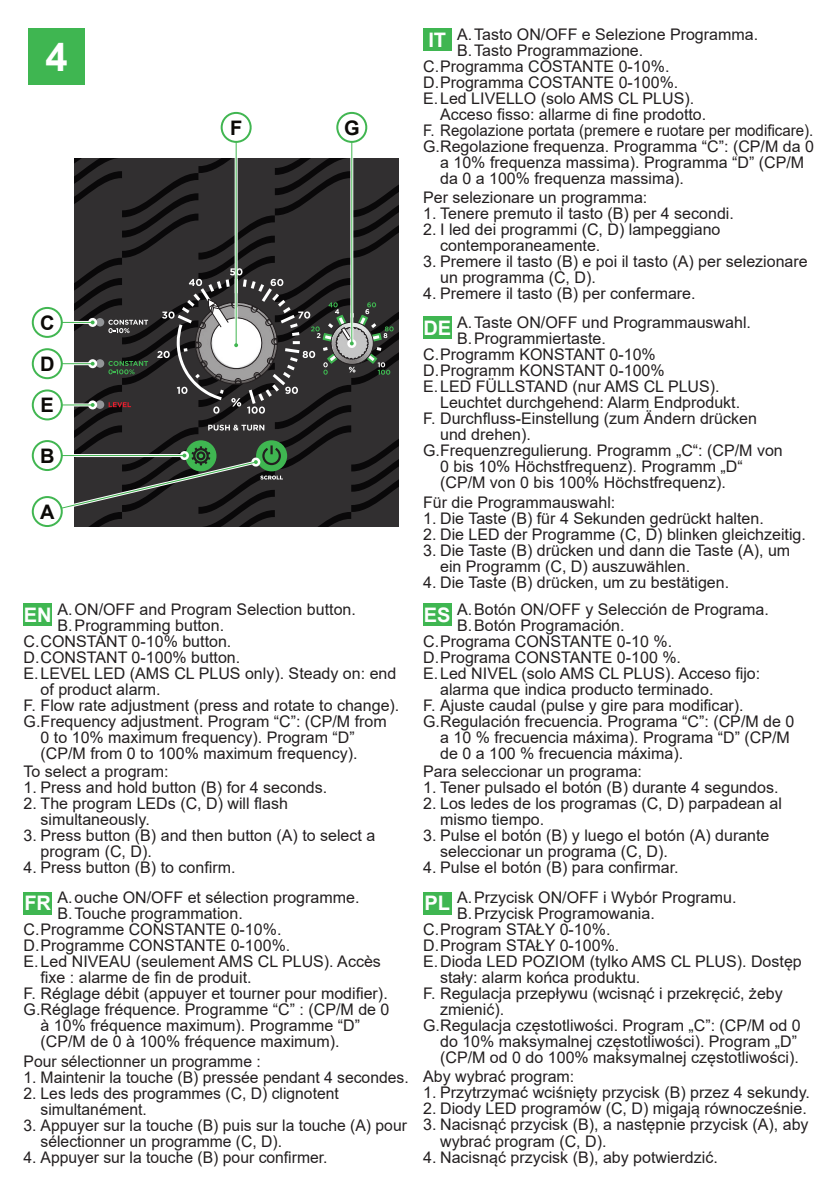
<style>
.page{position:relative;width:840px;height:1191px;background:#fff}
.page>*{position:absolute;margin:0;border:0;box-sizing:border-box;transform-origin:0 0}
.t1{font:700 40px "Arial";color:#fff}
.t2{font:700 20px "Arial";color:#fff}
.t3{font:700 20px/41.2px "Arial";color:#0c0a07}
.t4{font:16px/16px "Arial";color:#231f20}
.t5{font:16px "Arial";color:#231f20;scale:.94 1}
</style>
<div class="page">
<div style="left:28px;top:28px;width:57px;height:57px;background:#3fb651"></div>
<svg style="left:32px;top:307px;width:31px;height:31px"></svg>
<hr style="left:235px;top:127px;width:1px;height:218px;background:#41b651">
<div style="left:220px;top:112px;width:31px;height:31px;background:#fff;border:2px solid #41b651;border-radius:50%"></div>
<hr style="left:351px;top:127px;width:1px;height:216px;background:#41b651">
<div style="left:336px;top:112px;width:31px;height:31px;background:#fff;border:2px solid #41b651;border-radius:50%"></div>
<svg style="left:32px;top:348px;width:31px;height:31px"></svg>
<svg style="left:32px;top:389px;width:31px;height:31px"></svg>
<svg style="left:32px;top:440px;width:31px;height:31px"></svg>
<svg style="left:44px;top:159px;width:354px;height:367px"></svg>
<div style="left:32px;top:496px;width:31px;height:31px;background:#fff;border:2px solid #41b651;border-radius:50%"></div>
<div style="left:423px;top:28px;width:28px;height:23px;background:#3fb651"></div>
<div style="left:423px;top:316px;width:28px;height:23px;background:#3fb651"></div>
<div style="left:423px;top:603px;width:28px;height:23px;background:#3fb651"></div>
<div style="left:24px;top:603px;width:28px;height:23px;background:#3fb651"></div>
<div style="left:423px;top:892px;width:28px;height:22px;background:#3fb651"></div>
<div style="left:24px;top:892px;width:28px;height:22px;background:#3fb651"></div>
<h1 class="t1" style="left:46px;top:31px;width:24px">4</h1>
<p class="t3" style="left:40px;top:303px;width:16px">C</p>
<p class="t3" style="left:40px;top:344px;width:16px">D<br>E</p>
<p class="t3" style="left:40px;top:436px;width:16px">B</p>
<p class="t3" style="left:40px;top:492px;width:16px">A</p>
<p class="t3" style="left:230px;top:108px;width:14px">F</p>
<p class="t3" style="left:344px;top:108px;width:17px">G</p>
<p class="t4" style="left:457px;top:28px;width:302px">A.Tasto ON/OFF e Selezione Programma.</p>
<p class="t4" style="left:457px;top:44px;width:187px">B.Tasto Programmazione.</p>
<p class="t4" style="left:423px;top:60px;width:248px">C.Programma COSTANTE 0-10%.</p>
<p class="t4" style="left:423px;top:76px;width:256px">D.Programma COSTANTE 0-100%.</p>
<p class="t4" style="left:423px;top:92px;width:272px">E. Led LIVELLO (solo AMS CL PLUS).</p>
<p class="t4" style="left:440px;top:108px;width:267px">Acceso fisso: allarme di fine prodotto.</p>
<p class="t5" style="left:423px;top:124px;width:416px">F. Regolazione portata (premere e ruotare per modificare).</p>
<p class="t4" style="left:423px;top:140px;width:392px">G.Regolazione frequenza. Programma “C”: (CP/M da 0</p>
<p class="t4" style="left:440px;top:156px;width:365px">a 10% frequenza massima). Programma “D” (CP/M</p>
<p class="t4" style="left:440px;top:172px;width:245px">da 0 a 100% frequenza massima).</p>
<p class="t2" style="left:428px;top:27px;width:19px">IT</p>
<p class="t4" style="left:423px;top:191px;width:226px">Per selezionare un programma:</p>
<p class="t4" style="left:423px;top:207px;width:312px">1. Tenere premuto il tasto (B) per 4 secondi.</p>
<p class="t4" style="left:440px;top:223px;width:282px;text-indent:-17px">2. I led dei programmi (C, D) lampeggiano contemporaneamente.</p>
<p class="t4" style="left:440px;top:255px;width:369px;text-indent:-17px">3. Premere il tasto (B) e poi il tasto (A) per selezionare un programma (C, D).</p>
<p class="t4" style="left:423px;top:287px;width:274px">4. Premere il tasto (B) per confermare.</p>
<p class="t4" style="left:457px;top:315px;width:295px">A.Taste ON/OFF und Programmauswahl.</p>
<p class="t4" style="left:457px;top:331px;width:150px">B.Programmiertaste.</p>
<p class="t4" style="left:423px;top:347px;width:234px">C.Programm KONSTANT 0-10%</p>
<p class="t4" style="left:423px;top:363px;width:243px">D.Programm KONSTANT 0-100%</p>
<p class="t4" style="left:423px;top:379px;width:298px">E. LED FÜLLSTAND (nur AMS CL PLUS).</p>
<p class="t4" style="left:440px;top:395px;width:301px">Leuchtet durchgehend: Alarm Endprodukt.</p>
<p class="t4" style="left:423px;top:411px;width:335px">F. Durchfluss-Einstellung (zum Ändern drücken</p>
<p class="t4" style="left:440px;top:427px;width:92px">und drehen).</p>
<p class="t4" style="left:423px;top:443px;width:361px">G.Frequenzregulierung. Programm „C“: (CP/M von</p>
<p class="t4" style="left:440px;top:459px;width:304px">0 bis 10% Höchstfrequenz). Programm „D“</p>
<p class="t4" style="left:440px;top:475px;width:287px">(CP/M von 0 bis 100% Höchstfrequenz).</p>
<p class="t2" style="left:423px;top:314px;width:29px">DE</p>
<p class="t4" style="left:423px;top:495px;width:194px">Für die Programmauswahl:</p>
<p class="t4" style="left:423px;top:511px;width:342px">1. Die Taste (B) für 4 Sekunden gedrückt halten.</p>
<p class="t4" style="left:423px;top:527px;width:384px">2. Die LED der Programme (C, D) blinken gleichzeitig.</p>
<p class="t4" style="left:440px;top:543px;width:351px;text-indent:-17px">3. Die Taste (B) drücken und dann die Taste (A), um ein Programm (C, D) auszuwählen.</p>
<p class="t4" style="left:423px;top:575px;width:307px">4. Die Taste (B) drücken, um zu bestätigen.</p>
<p class="t4" style="left:58px;top:603px;width:300px">A.ON/OFF and Program Selection button.</p>
<p class="t4" style="left:58px;top:619px;width:168px">B.Programming button.</p>
<p class="t4" style="left:24px;top:635px;width:209px">C.CONSTANT 0-10% button.</p>
<p class="t4" style="left:24px;top:651px;width:218px">D.CONSTANT 0-100% button.</p>
<p class="t4" style="left:24px;top:667px;width:374px">E. LEVEL LED (AMS CL PLUS only). Steady on: end</p>
<p class="t4" style="left:41px;top:683px;width:122px">of product alarm.</p>
<p class="t4" style="left:24px;top:699px;width:377px">F. Flow rate adjustment (press and rotate to change).</p>
<p class="t4" style="left:24px;top:715px;width:364px">G.Frequency adjustment. Program “C”: (CP/M from</p>
<p class="t4" style="left:41px;top:731px;width:315px">0 to 10% maximum frequency). Program “D”</p>
<p class="t4" style="left:41px;top:747px;width:318px">(CP/M from 0 to 100% maximum frequency).</p>
<p class="t4" style="left:457px;top:603px;width:313px">A.Botón ON/OFF y Selección de Programa.</p>
<p class="t4" style="left:457px;top:619px;width:169px">B.Botón Programación.</p>
<p class="t4" style="left:423px;top:635px;width:250px">C.Programa CONSTANTE 0-10 %.</p>
<p class="t4" style="left:423px;top:651px;width:259px">D.Programa CONSTANTE 0-100 %.</p>
<p class="t4" style="left:423px;top:667px;width:338px">E. Led NIVEL (solo AMS CL PLUS). Acceso fijo:</p>
<p class="t4" style="left:440px;top:683px;width:275px">alarma que indica producto terminado.</p>
<p class="t4" style="left:423px;top:699px;width:322px">F. Ajuste caudal (pulse y gire para modificar).</p>
<p class="t4" style="left:423px;top:715px;width:372px">G.Regulación frecuencia. Programa “C”: (CP/M de 0</p>
<p class="t4" style="left:440px;top:731px;width:351px">a 10 % frecuencia máxima). Programa “D” (CP/M</p>
<p class="t4" style="left:440px;top:747px;width:244px">de 0 a 100 % frecuencia máxima).</p>
<p class="t2" style="left:24px;top:602px;width:29px">EN</p>
<p class="t2" style="left:423px;top:602px;width:28px">ES</p>
<p class="t4" style="left:24px;top:764px;width:146px">To select a program:</p>
<p class="t4" style="left:24px;top:780px;width:305px">1. Press and hold button (B) for 4 seconds.</p>
<p class="t4" style="left:41px;top:796px;width:249px;text-indent:-17px">2. The program LEDs (C, D) will flash simultaneously.</p>
<p class="t4" style="left:41px;top:828px;width:336px;text-indent:-17px">3. Press button (B) and then button (A) to select a program (C, D).</p>
<p class="t4" style="left:24px;top:860px;width:213px">4. Press button (B) to confirm.</p>
<p class="t4" style="left:423px;top:764px;width:220px">Para seleccionar un programa:</p>
<p class="t4" style="left:423px;top:780px;width:356px">1. Tener pulsado el botón (B) durante 4 segundos.</p>
<p class="t4" style="left:440px;top:796px;width:343px;text-indent:-17px">2. Los ledes de los programas (C, D) parpadean al mismo tiempo.</p>
<p class="t4" style="left:440px;top:828px;width:331px;text-indent:-17px">3. Pulse el botón (B) y luego el botón (A) durante seleccionar un programa (C, D).</p>
<p class="t4" style="left:423px;top:860px;width:257px">4. Pulse el botón (B) para confirmar.</p>
<p class="t4" style="left:58px;top:891px;width:303px">A. ouche ON/OFF et sélection programme.</p>
<p class="t4" style="left:58px;top:907px;width:187px">B.Touche programmation.</p>
<p class="t4" style="left:24px;top:923px;width:259px">C.Programme CONSTANTE 0-10%.</p>
<p class="t4" style="left:24px;top:939px;width:268px">D.Programme CONSTANTE 0-100%.</p>
<p class="t4" style="left:24px;top:955px;width:358px">E. Led NIVEAU (seulement AMS CL PLUS). Accès</p>
<p class="t4" style="left:41px;top:971px;width:212px">fixe : alarme de fin de produit.</p>
<p class="t4" style="left:24px;top:987px;width:365px">F. Réglage débit (appuyer et tourner pour modifier).</p>
<p class="t4" style="left:24px;top:1003px;width:367px">G.Réglage fréquence. Programme “C” : (CP/M de 0</p>
<p class="t4" style="left:41px;top:1019px;width:321px">à 10% fréquence maximum). Programme “D”</p>
<p class="t4" style="left:41px;top:1035px;width:300px">(CP/M de 0 à 100% fréquence maximum).</p>
<p class="t4" style="left:457px;top:891px;width:281px">A.Przycisk ON/OFF i Wybór Programu.</p>
<p class="t4" style="left:457px;top:907px;width:199px">B.Przycisk Programowania.</p>
<p class="t4" style="left:423px;top:923px;width:189px">C.Program STAŁY 0-10%.</p>
<p class="t4" style="left:423px;top:939px;width:198px">D.Program STAŁY 0-100%.</p>
<p class="t4" style="left:423px;top:955px;width:380px">E.Dioda LED POZIOM (tylko AMS CL PLUS). Dostęp</p>
<p class="t4" style="left:440px;top:971px;width:202px">stały: alarm końca produktu.</p>
<p class="t4" style="left:423px;top:987px;width:361px">F. Regulacja przepływu (wcisnąć i przekręcić, żeby</p>
<p class="t4" style="left:440px;top:1003px;width:65px">zmienić).</p>
<p class="t4" style="left:423px;top:1019px;width:379px">G.Regulacja częstotliwości. Program „C”: (CP/M od 0</p>
<p class="t4" style="left:440px;top:1035px;width:358px">do 10% maksymalnej częstotliwości). Program „D”</p>
<p class="t4" style="left:440px;top:1051px;width:360px">(CP/M od 0 do 100% maksymalnej częstotliwości).</p>
<p class="t2" style="left:24px;top:890px;width:28px">FR</p>
<p class="t2" style="left:424px;top:890px;width:27px">PL</p>
<p class="t4" style="left:24px;top:1054px;width:239px">Pour sélectionner un programme :</p>
<p class="t4" style="left:24px;top:1070px;width:386px">1. Maintenir la touche (B) pressée pendant 4 secondes.</p>
<p class="t4" style="left:41px;top:1086px;width:299px;text-indent:-17px">2. Les leds des programmes (C, D) clignotent simultanément.</p>
<p class="t4" style="left:41px;top:1118px;width:367px;text-indent:-17px">3. Appuyer sur la touche (B) puis sur la touche (A) pour sélectionner un programme (C, D).</p>
<p class="t4" style="left:24px;top:1150px;width:305px">4. Appuyer sur la touche (B) pour confirmer.</p>
<p class="t4" style="left:423px;top:1070px;width:153px">Aby wybrać program:</p>
<p class="t4" style="left:423px;top:1086px;width:388px">1. Przytrzymać wciśnięty przycisk (B) przez 4 sekundy.</p>
<p class="t4" style="left:423px;top:1102px;width:385px">2. Diody LED programów (C, D) migają równocześnie.</p>
<p class="t4" style="left:440px;top:1118px;width:370px;text-indent:-17px">3. Nacisnąć przycisk (B), a następnie przycisk (A), aby wybrać program (C, D).</p>
<p class="t4" style="left:423px;top:1150px;width:296px">4. Nacisnąć przycisk (B), aby potwierdzić.</p>
</div>
